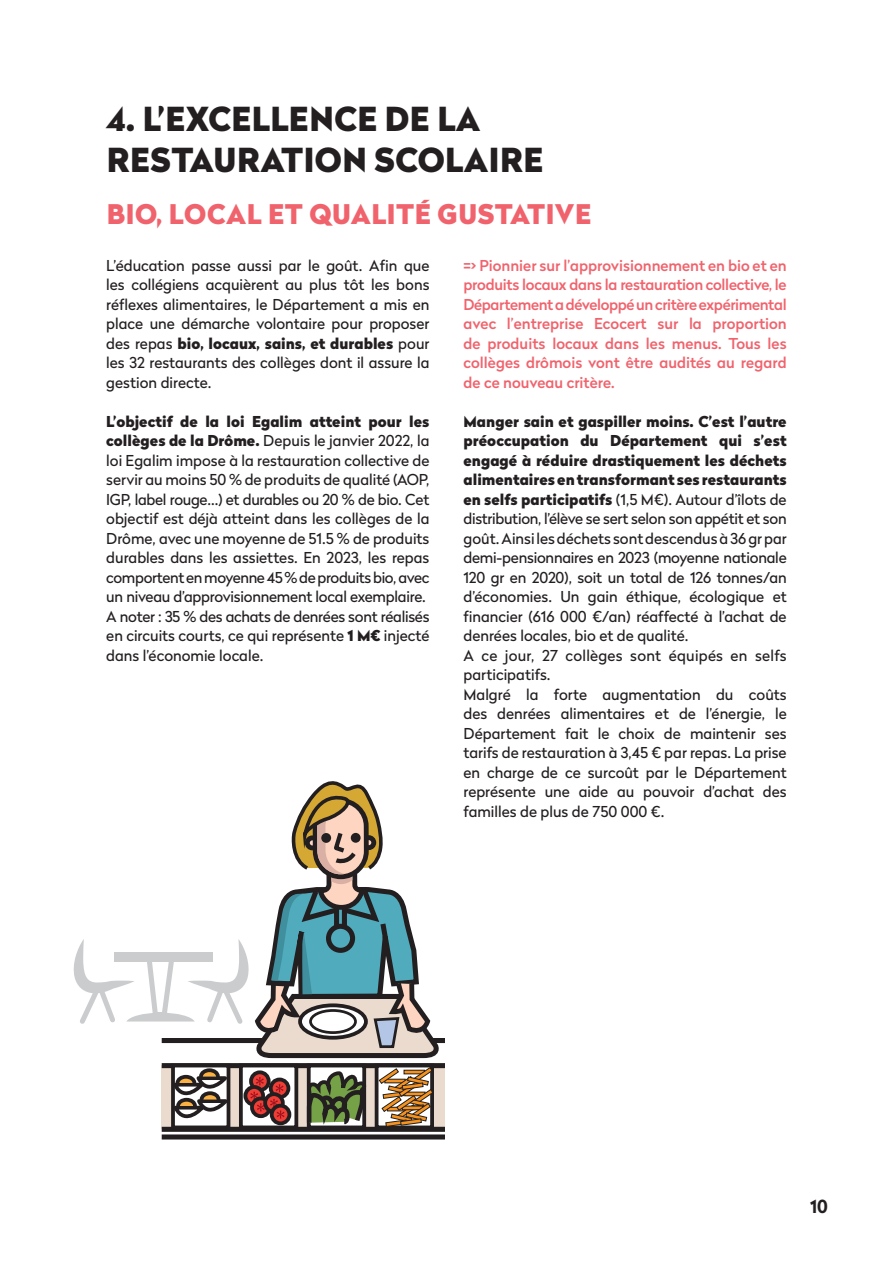
<style>
.page{position:relative;width:893px;height:1263px;background:#fff}
.page>*{position:absolute;margin:0;border:0;box-sizing:border-box;transform-origin:0 0}
.t1{font:900 33px/40.7px "Radikal";letter-spacing:.015em;color:#231f20}
.t2{font:900 27px "Radikal";letter-spacing:.02em;color:#f0636d}
.t3{font:700 18px "Radikal";color:#231f20}
.t4{font:15px/19.5px "Radikal";color:#231f20}
.t5{font:500 15px/19.5px "Radikal";color:#f0636d;text-align:justify}
.s1{font-weight:900}
</style>
<div class="page">
<svg style="left:73px;top:781px;width:372px;height:359px"></svg>
<div style="left:328px;top:926px;width:25px;height:24px;background:#50abbd;border-radius:50%"></div>
<div style="left:326px;top:924px;width:29px;height:29px;border:5px solid #231f20;border-radius:50%"></div>
<h1 class="t1" style="left:106px;top:98px;width:438px">4. L’EXCELLENCE DE LA<br>RESTAURATION SCOLAIRE</h1>
<h2 class="t2" style="left:107px;top:194px;width:486px">BIO, LOCAL ET QUALITÉ GUSTATIVE</h2>
<p class="t4" style="left:106px;top:255px;width:325px;text-align:justify">L’éducation passe aussi par le goût. Afin que les collégiens acquièrent au plus tôt les bons réflexes alimentaires, le Département a mis en place une démarche volontaire pour proposer des repas <span class="s1">bio, locaux, sains, et durables</span> pour les 32 restaurants des collèges dont il assure la gestion directe.</p>
<p class="t4" style="left:106px;top:411px;width:325px"><span class="s1">L’objectif de la loi Egalim atteint pour les collèges de la Drôme.</span> Depuis le janvier 2022, la loi Egalim impose à la restauration collective de servir au moins 50 % de produits de qualité (AOP, IGP, label rouge…) et durables ou 20 % de bio. Cet objectif est déjà atteint dans les collèges de la Drôme, avec une moyenne de 51.5 % de produits durables dans les assiettes. En 2023, les repas comportent en moyenne 45 % de produits bio, avec un niveau d’approvisionnement local exemplaire.<br>A noter : 35 % des achats de denrées sont réalisés en circuits courts, ce qui représente <span class="s1">1 M€</span> injecté dans l’économie locale.</p>
<p class="t5" style="left:463px;top:255px;width:325px">=&gt; Pionnier sur l’approvisionnement en bio et en produits locaux dans la restauration collective, le Département a développé un critère expérimental avec l’entreprise Ecocert sur la proportion de produits locaux dans les menus. Tous les collèges drômois vont être audités au regard de ce nouveau critère.</p>
<p class="t4" style="left:463px;top:411px;width:325px"><span class="s1">Manger sain et gaspiller moins. C’est l’autre préoccupation du Département qui s’est engagé à réduire drastiquement les déchets alimentaires en transformant ses restaurants en selfs participatifs</span> (1,5 M€). Autour d’îlots de distribution, l’élève se sert selon son appétit et son goût. Ainsi les déchets sont descendus à 36 gr par demi-pensionnaires en 2023 (moyenne nationale 120 gr en 2020), soit un total de 126 tonnes/an d’économies. Un gain éthique, écologique et financier (616 000 €/an) réaffecté à l’achat de denrées locales, bio et de qualité.<br>A ce jour, 27 collèges sont équipés en selfs participatifs.<br>Malgré la forte augmentation du coûts des denrées alimentaires et de l’énergie, le Département fait le choix de maintenir ses tarifs de restauration à 3,45 € par repas. La prise en charge de ce surcoût par le Département représente une aide au pouvoir d’achat des familles de plus de 750 000 €.</p>
<p class="t3" style="left:810px;top:1193px;width:19px">10</p>
</div>
